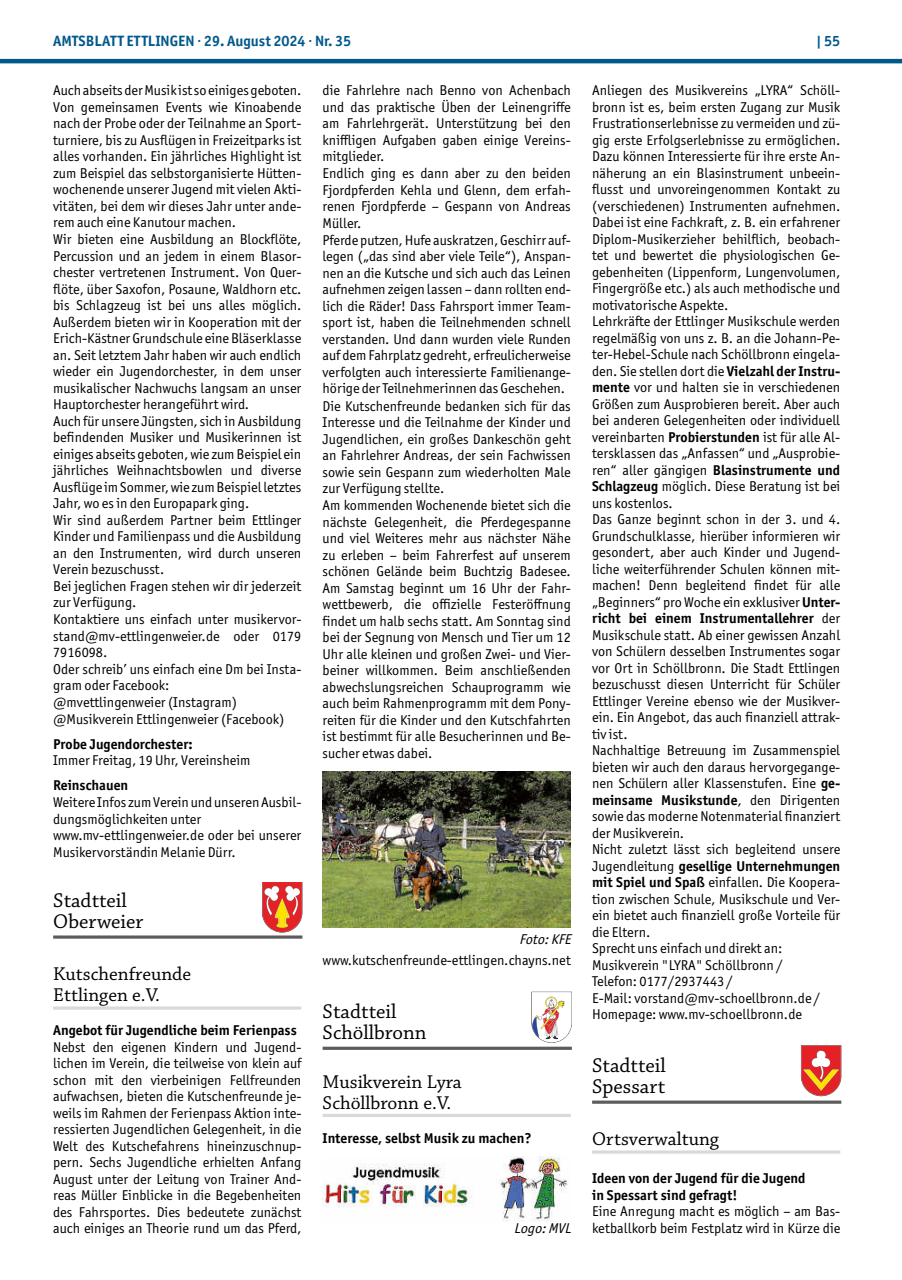
<style>
.page{position:relative;width:902px;height:1280px;background:#fff}
.page>*{position:absolute;margin:0;border:0;box-sizing:border-box;transform-origin:0 0}
.t1{font:21px/21px "Chaparral Pro";color:#000}
.t2{font:19.5px/21px "Chaparral Pro";color:#000}
.t3{font:700 15px "Officina Sans ITC Pro";color:#01598b}
.t4{font:14.25px/16.5px "Officina Sans ITC Pro";color:#000}
.t5{font:700 14.25px/16.5px "Officina Sans ITC Pro";color:#000}
.t6{font:italic 14.25px "Officina Sans ITC Pro";color:#000}
.s1{font-weight:700}
</style>
<div class="page">
<hr style="left:0;top:59px;width:901px;height:4px;background:#01598b">
<hr style="left:53px;top:1006px;width:248px;height:4px;background:#e1e1e1">
<svg style="left:53px;top:935px;width:249px;height:4px"></svg>
<svg style="left:262px;top:882px;width:41px;height:51px"></svg>
<hr style="left:322px;top:1114px;width:248px;height:3px;background:#d9d9d9">
<img style="left:322px;top:772px;width:248px;height:156px">
<hr style="left:322px;top:1047px;width:250px;height:3px;background:#5c5c5b">
<svg style="left:531px;top:992px;width:41px;height:51px"></svg>
<img style="left:322px;top:1156px;width:246px;height:65px">
<hr style="left:592px;top:1150px;width:248px;height:4px;background:#e1e1e1">
<svg style="left:592px;top:1100px;width:249px;height:4px"></svg>
<svg style="left:800px;top:1045px;width:42px;height:52px"></svg>
<p class="t3" style="left:53px;top:31px;width:299px">AMTSBLATT ETTLINGEN · 29. August 2024 · Nr. 35</p>
<p class="t3" style="left:816px;top:31px;width:26px">| 55</p>
<p class="t4" style="left:53px;top:82px;width:250px">Auch abseits der Musik ist so einiges geboten.<br>Von gemeinsamen Events wie Kinoabende nach der Probe oder der Teilnahme an Sport&shy;turniere, bis zu Ausflügen in Freizeitparks ist alles vorhanden. Ein jährliches Highlight ist zum Beispiel das selbstorganisierte Hütten&shy;wochenende unserer Jugend mit vielen Akti&shy;vitäten, bei dem wir dieses Jahr unter ande&shy;rem auch eine Kanutour machen.<br>Wir bieten eine Ausbildung an Blockflöte, Percussion und an jedem in einem Blasor&shy;chester vertretenen Instrument. Von Quer&shy;flöte, über Saxofon, Posaune, Waldhorn etc. bis Schlagzeug ist bei uns alles möglich.<br>Außerdem bieten wir in Kooperation mit der Erich-Kästner Grundschule eine Bläserklasse an. Seit letztem Jahr haben wir auch endlich wieder ein Jugendorchester, in dem unser musikalischer Nachwuchs langsam an unser Hauptorchester herangeführt wird.<br>Auch für unsere Jüngsten, sich in Ausbildung befindenden Musiker und Musikerinnen ist einiges abseits geboten, wie zum Beispiel ein jährliches Weihnachtsbowlen und diverse Ausflüge im Sommer, wie zum Beispiel letztes Jahr, wo es in den Europapark ging.<br>Wir sind außerdem Partner beim Ettlinger Kinder und Familienpass und die Ausbildung an den Instrumenten, wird durch unseren Verein bezuschusst.<br>Bei jeglichen Fragen stehen wir dir jederzeit zur Verfügung.<br>Kontaktiere uns einfach unter musikervor&shy;stand@mv-ettlingenweier.de oder 0179<br>7916098.<br>Oder schreib’ uns einfach eine Dm bei Insta&shy;gram oder Facebook:<br>@mvettlingenweier (Instagram) @Musikverein Ettlingenweier (Facebook)</p>
<p class="t5" style="left:53px;top:735px;width:141px">Probe Jugendorchester:</p>
<p class="t4" style="left:53px;top:752px;width:199px">Immer Freitag, 19 Uhr, Vereinsheim</p>
<p class="t5" style="left:53px;top:777px;width:76px">Reinschauen</p>
<p class="t4" style="left:53px;top:794px;width:250px">Weitere Infos zum Verein und unseren Ausbil&shy;dungsmöglichkeiten unter www.mv-ettlingenweier.de oder bei unserer Musikervorständin Melanie Dürr.</p>
<h1 class="t1" style="left:53px;top:890px;width:92px">Stadtteil<br>Oberweier</h1>
<h2 class="t2" style="left:53px;top:964px;width:139px">Kutschenfreunde<br>Ettlingen e.V.</h2>
<p class="t5" style="left:53px;top:1022px;width:245px">Angebot für Jugendliche beim Ferienpass</p>
<p class="t4" style="left:53px;top:1038px;width:250px;text-align:justify">Nebst den eigenen Kindern und Jugend&shy;lichen im Verein, die teilweise von klein auf schon mit den vierbeinigen Fellfreunden aufwachsen, bieten die Kutschenfreunde je&shy;weils im Rahmen der Ferienpass Aktion inte&shy;ressierten Jugendlichen Gelegenheit, in die Welt des Kutschefahrens hineinzuschnup&shy;pern. Sechs Jugendliche erhielten Anfang August unter der Leitung von Trainer And&shy;reas Müller Einblicke in die Begebenheiten des Fahrsportes. Dies bedeutete zunächst auch einiges an Theorie rund um das Pferd,</p>
<p class="t4" style="left:322px;top:82px;width:250px">die Fahrlehre nach Benno von Achenbach und das praktische Üben der Leinengriffe am Fahrlehrgerät. Unterstützung bei den kniffligen Aufgaben gaben einige Vereins&shy;mitglieder.<br>Endlich ging es dann aber zu den beiden Fjordpferden Kehla und Glenn, dem erfah&shy;renen Fjordpferde – Gespann von Andreas Müller.<br>Pferde putzen, Hufe auskratzen, Geschirr auf&shy;legen („das sind aber viele Teile“), Anspan&shy;nen an die Kutsche und sich auch das Leinen aufnehmen zeigen lassen – dann rollten end&shy;lich die Räder! Dass Fahrsport immer Team&shy;sport ist, haben die Teilnehmenden schnell verstanden. Und dann wurden viele Runden auf dem Fahrplatz gedreht, erfreulicherweise verfolgten auch interessierte Familienange&shy;hörige der Teilnehmerinnen das Geschehen.<br>Die Kutschenfreunde bedanken sich für das Interesse und die Teilnahme der Kinder und Jugendlichen, ein großes Dankeschön geht an Fahrlehrer Andreas, der sein Fachwissen sowie sein Gespann zum wiederholten Male zur Verfügung stellte.<br>Am kommenden Wochenende bietet sich die nächste Gelegenheit, die Pferdegespanne und viel Weiteres mehr aus nächster Nähe zu erleben – beim Fahrerfest auf unserem schönen Gelände beim Buchtzig Badesee.<br>Am Samstag beginnt um 16 Uhr der Fahr&shy;wettbewerb, die offizielle Festeröffnung findet um halb sechs statt. Am Sonntag sind bei der Segnung von Mensch und Tier um 12<br>Uhr alle kleinen und großen Zwei- und Vier&shy;beiner willkommen. Beim anschließenden abwechslungsreichen Schauprogramm wie auch beim Rahmenprogramm mit dem Pony&shy;reiten für die Kinder und den Kutschfahrten ist bestimmt für alle Besucherinnen und Be&shy;sucher etwas dabei.</p>
<p class="t4" style="left:592px;top:82px;width:250px">Anliegen des Musikvereins „LYRA“ Schöll&shy;bronn ist es, beim ersten Zugang zur Musik Frustrationserlebnisse zu vermeiden und zü&shy;gig erste Erfolgserlebnisse zu ermöglichen.<br>Dazu können Interessierte für ihre erste An&shy;näherung an ein Blasinstrument unbeein&shy;flusst und unvoreingenommen Kontakt zu (verschiedenen) Instrumenten aufnehmen.<br>Dabei ist eine Fachkraft, z. B. ein erfahrener Diplom-Musikerzieher behilflich, beobach&shy;tet und bewertet die physiologischen Ge&shy;gebenheiten (Lippenform, Lungenvolumen, Fingergröße etc.) als auch methodische und motivatorische Aspekte.<br>Lehrkräfte der Ettlinger Musikschule werden regelmäßig von uns z. B. an die Johann-Pe&shy;ter-Hebel-Schule nach Schöllbronn eingela&shy;den. Sie stellen dort die <span class="s1">Vielzahl der Instru&shy;mente</span> vor und halten sie in verschiedenen Größen zum Ausprobieren bereit. Aber auch bei anderen Gelegenheiten oder individuell vereinbarten <span class="s1">Probierstunden</span> ist für alle Al&shy;tersklassen das „Anfassen“ und „Ausprobie&shy;ren“ aller gängigen <span class="s1">Blasinstrumente und Schlagzeug</span> möglich. Diese Beratung ist bei uns kostenlos.<br>Das Ganze beginnt schon in der 3. und 4.<br>Grundschulklasse, hierüber informieren wir gesondert, aber auch Kinder und Jugend&shy;liche weiterführender Schulen können mit&shy;machen! Denn begleitend findet für alle „Beginners“ pro Woche ein exklusiver <span class="s1">Unter&shy;richt bei einem Instrumentallehrer</span> der Musikschule statt. Ab einer gewissen Anzahl von Schülern desselben Instrumentes sogar vor Ort in Schöllbronn. Die Stadt Ettlingen bezuschusst diesen Unterricht für Schüler Ettlinger Vereine ebenso wie der Musikver&shy;ein. Ein Angebot, das auch finanziell attrak&shy;tiv ist.<br>Nachhaltige Betreuung im Zusammenspiel bieten wir auch den daraus hervorgegange&shy;nen Schülern aller Klassenstufen. Eine <span class="s1">ge&shy;meinsame Musikstunde</span>, den Dirigenten sowie das moderne Notenmaterial finanziert der Musikverein.<br>Nicht zuletzt lässt sich begleitend unsere Jugendleitung <span class="s1">gesellige Unternehmungen mit Spiel und Spaß</span> einfallen. Die Koopera&shy;tion zwischen Schule, Musikschule und Ver&shy;ein bietet auch finanziell große Vorteile für die Eltern.<br>Sprecht uns einfach und direkt an:<br>Musikverein "LYRA" Schöllbronn /<br>Telefon: 0177/2937443 /<br>E-Mail: vorstand@mv-schoellbronn.de / Homepage: www.mv-schoellbronn.de</p>
<h1 class="t1" style="left:592px;top:1056px;width:75px">Stadtteil<br>Spessart</h1>
<h2 class="t2" style="left:592px;top:1129px;width:128px">Ortsverwaltung</h2>
<p class="t5" style="left:592px;top:1170px;width:215px">Ideen von der Jugend für die Jugend in Spessart sind gefragt!</p>
<p class="t4" style="left:592px;top:1203px;width:250px">Eine Anregung macht es möglich – am Bas&shy;ketballkorb beim Festplatz wird in Kürze die</p>
<p class="t6" style="left:519px;top:931px;width:57px">Foto:KFE</p>
<p class="t4" style="left:322px;top:952px;width:249px">www.kutschenfreunde-ettlingen.chayns.net</p>
<h1 class="t1" style="left:322px;top:1002px;width:105px">Stadtteil<br>Schöllbronn</h1>
<h2 class="t2" style="left:322px;top:1072px;width:141px">Musikverein Lyra<br>Schöllbronn e.V.</h2>
<p class="t5" style="left:322px;top:1129px;width:210px">Interesse, selbst Musik zu machen?</p>
<p class="t6" style="left:513px;top:1220px;width:62px">Logo:MVL</p>
</div>
